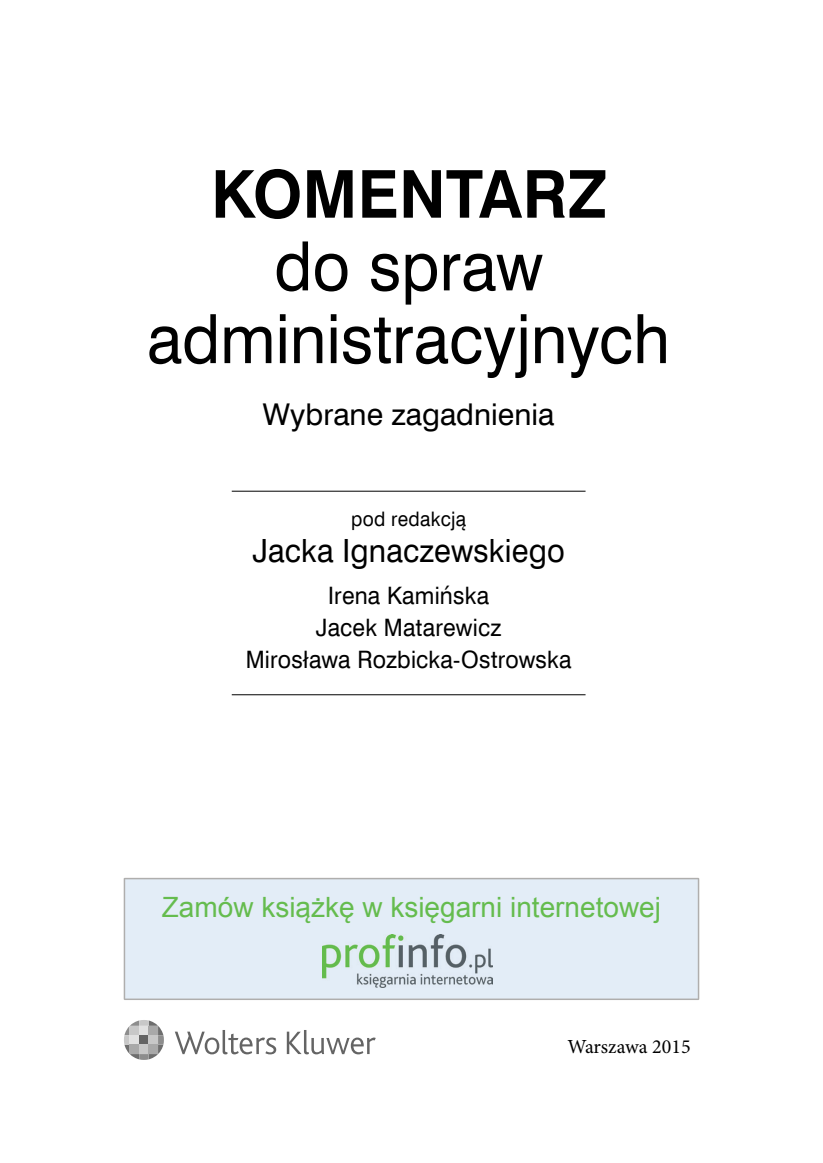
<style>
.page{position:relative;width:823px;height:1163px;background:#fff}
.page>*{position:absolute;margin:0;border:0;box-sizing:border-box;transform-origin:0 0}
.t1{font:68px/72.6px "Swiss 721 TL";color:#000;text-align:center;scale:.95 1}
.t2{font:700 66px "Swiss 721 TL";letter-spacing:.005em;color:#000;scale:.95 1}
.t3{font:32px "Swiss 721 TL";letter-spacing:.005em;color:#000;scale:.95 1}
.t4{font:30px "Swiss 721 TL";color:#000}
.t5{font:28px "Arial";color:#65bc4e}
.t6{font:24px/32px "Swiss 721 TL";letter-spacing:.01em;color:#000;text-align:center;scale:.95 1}
.t7{font:20px "Minion Pro";color:#000}
.t8{font:20px "Swiss 721 TL";letter-spacing:.02em;color:#000;scale:.95 1}
</style>
<div class="page">
<svg style="left:124px;top:1020px;width:40px;height:39px"></svg>
<div style="left:130px;top:1025px;width:9px;height:10px;background:#c8c8c8"></div>
<div style="left:130px;top:1035px;width:9px;height:9px;background:#e1e1e1"></div>
<div style="left:130px;top:1044px;width:9px;height:9px;background:#a9a9a9"></div>
<div style="left:139px;top:1025px;width:9px;height:10px;background:#e1e1e1"></div>
<div style="left:139px;top:1035px;width:9px;height:9px;background:#646464"></div>
<div style="left:139px;top:1044px;width:9px;height:9px;background:#c8c8c8"></div>
<div style="left:148px;top:1025px;width:10px;height:10px;background:#a9a9a9"></div>
<div style="left:148px;top:1035px;width:10px;height:9px;background:#c8c8c8"></div>
<div style="left:148px;top:1044px;width:10px;height:9px;background:#a9a9a9"></div>
<svg style="left:175px;top:1030px;width:101px;height:24px"></svg>
<svg style="left:286px;top:1030px;width:89px;height:24px"></svg>
<hr style="left:231px;top:490px;width:354px;height:1px;background:#000">
<hr style="left:231px;top:694px;width:354px;height:1px;background:#000">
<div style="left:124px;top:877px;width:574px;height:122px;background:#e3edf7"></div>
<div style="left:133px;top:896px;width:556px;height:36px;background:#e3edf7"></div>
<div style="left:323px;top:934px;width:177px;height:55px;background:#e3edf7"></div>
<img style="left:323px;top:934px;width:169px;height:52px">
<h2 class="t2" style="left:211px;top:151px;width:417px">KOMENTARZ</h2>
<h1 class="t1" style="left:147px;top:229px;width:551px">do spraw administracyjnych</h1>
<p class="t4" style="left:263px;top:396px;width:293px">Wybrane zagadnienia</p>
<p class="t8" style="left:351px;top:507px;width:122px">pod redakcją</p>
<h3 class="t3" style="left:252px;top:531px;width:330px">Jacka Ignaczewskiego</h3>
<p class="t6" style="left:245px;top:579px;width:344px">Irena Kamińska<br>Jacek Matarewicz<br>Mirosława Rozbicka-Ostrowska</p>
<p class="t5" style="left:162px;top:888px;width:500px">Zamów książkę w księgarni internetowej</p>
<p class="t7" style="left:567px;top:1033px;width:124px">Warszawa 2015</p>
</div>
